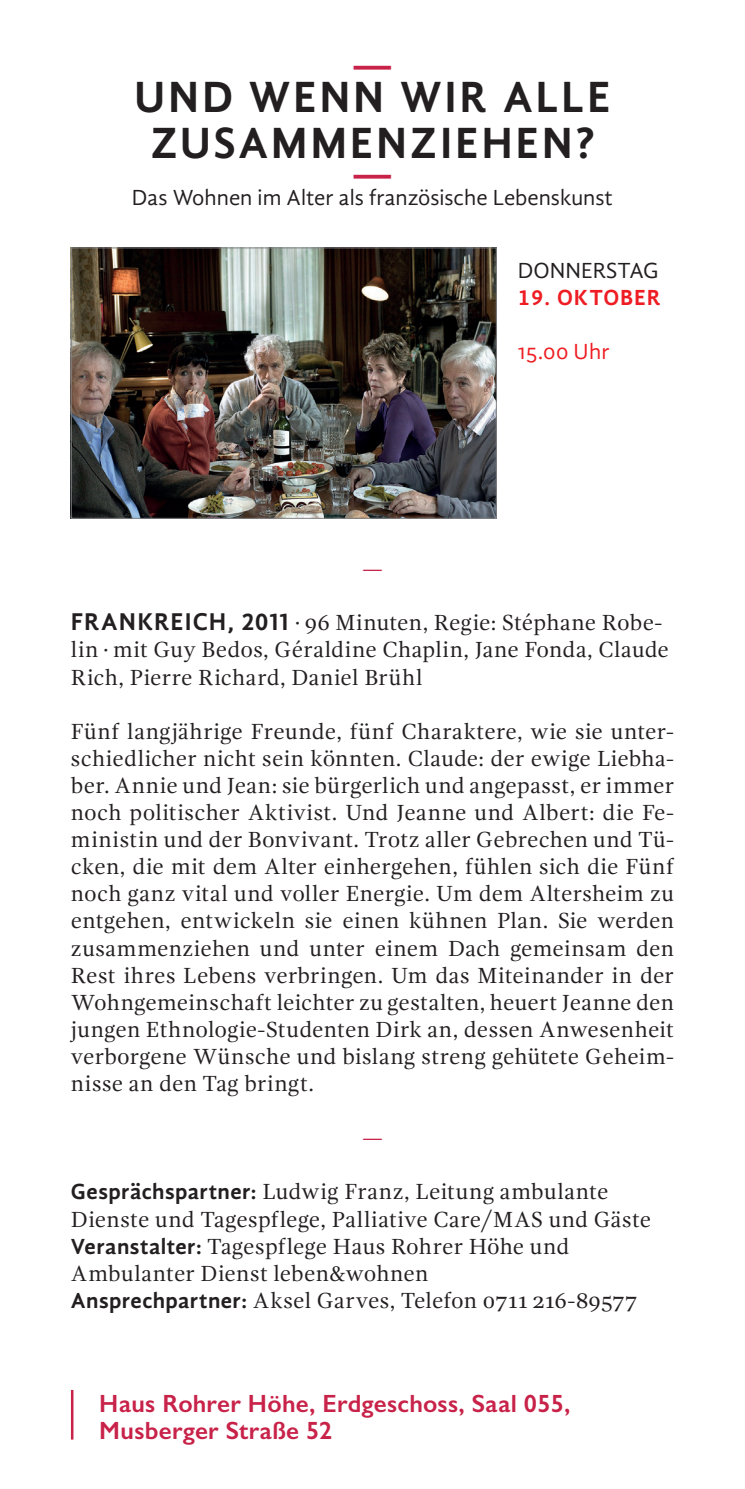
<style>
.page{position:relative;width:745px;height:1489px;background:#fff}
.page>*{position:absolute;margin:0;border:0;box-sizing:border-box;transform-origin:0 0}
.t1{font:700 45px/46.5px "Gandhi Sans";letter-spacing:.06em;color:#231f20;text-align:center}
.t2{font:700 45px "Gandhi Sans";color:#c82249}
.t3{font:600 25px/27.5px "Gill Sans";letter-spacing:.01em;color:#c82249}
.t4{font:22.5px/27px "Gandhi Serif";letter-spacing:.01em;color:#231f20}
.t5{font:22.5px "Gandhi Sans";color:#231f20}
.t6{font:700 22.5px "Gandhi Sans";letter-spacing:.04em;color:#ee1d23}
.t7{font:22.5px "Gandhi Sans";letter-spacing:.01em;color:#ee1d23}
.t8{font:22.5px "Gandhi Serif";color:#c82249}
.s1{font-family:"Gandhi Sans";font-weight:700;font-size:25px}
.s2{font-family:"Gandhi Sans"}
.s3{font-family:"Gandhi Sans";font-weight:700}
</style>
<div class="page">
<img style="left:73px;top:249px;width:421px;height:267px">
<div style="left:71px;top:247px;width:425px;height:271px;border:1px solid #808285"></div>
<hr style="left:71px;top:1389px;width:2px;height:50px;background:#c82249">
<h1 class="t2" style="left:352px;top:38px;width:42px">—</h1>
<h1 class="t1" style="left:134px;top:73px;width:477px">UND WENN WIR ALLE<br>ZUSAMMENZIEHEN?</h1>
<p class="t5" style="left:132px;top:185px;width:482px">Das Wohnen im Alter als französische Lebenskunst</p>
<h1 class="t2" style="left:352px;top:147px;width:42px">—</h1>
<p class="t8" style="left:362px;top:556px;width:22px">—</p>
<p class="t5" style="left:517px;top:258px;width:142px">DONNERSTAG</p>
<p class="t6" style="left:517px;top:284px;width:144px">19. OKTOBER</p>
<p class="t7" style="left:517px;top:339px;width:93px">15.00 Uhr</p>
<p class="t4" style="left:71px;top:609px;width:599px"><span class="s1">FRANKREICH, 2011</span> <span class="s2">·</span> 96 Minuten, Regie: Stéphane Robe&shy;lin <span class="s2">·</span> mit Guy Bedos, Géraldine Chaplin, Jane Fonda, Claude<br>Rich, Pierre Richard, Daniel Brühl</p>
<p class="t4" style="left:71px;top:717px;width:604px;text-align:justify">Fünf langjährige Freunde, fünf Charaktere, wie sie unter&shy;schiedlicher nicht sein könnten. Claude: der ewige Liebha&shy;ber. Annie und Jean: sie bürgerlich und angepasst, er immer noch politischer Aktivist. Und Jeanne und Albert: die Fe&shy;ministin und der Bonvivant. Trotz aller Gebrechen und Tü&shy;cken, die mit dem Alter einhergehen, fühlen sich die Fünf noch ganz vital und voller Energie. Um dem Altersheim zu entgehen, entwickeln sie einen kühnen Plan. Sie werden zusammenziehen und unter einem Dach gemeinsam den Rest ihres Lebens verbringen. Um das Miteinander in der Wohngemeinschaft leichter zu gestalten, heuert Jeanne den jungen Ethnologie-Studenten Dirk an, dessen Anwesenheit verborgene Wünsche und bislang streng gehütete Geheim&shy;nisse an den Tag bringt.</p>
<p class="t8" style="left:362px;top:1124px;width:22px">—</p>
<p class="t4" style="left:71px;top:1178px;width:581px"><span class="s3">Gesprächspartner:</span> Ludwig Franz, Leitung ambulante Dienste und Tagespflege, Palliative Care/MAS und Gäste <span class="s3">Veranstalter:</span> Tagespflege Haus Rohrer Höhe und Ambulanter Dienst leben&amp;wohnen<br><span class="s3">Ansprechpartner:</span> Aksel Garves, Telefon 0711 216-89577</p>
<p class="t3" style="left:99px;top:1388px;width:472px">Haus Rohrer Höhe, Erdgeschoss, Saal 055,<br>Musberger Straße 52</p>
</div>
